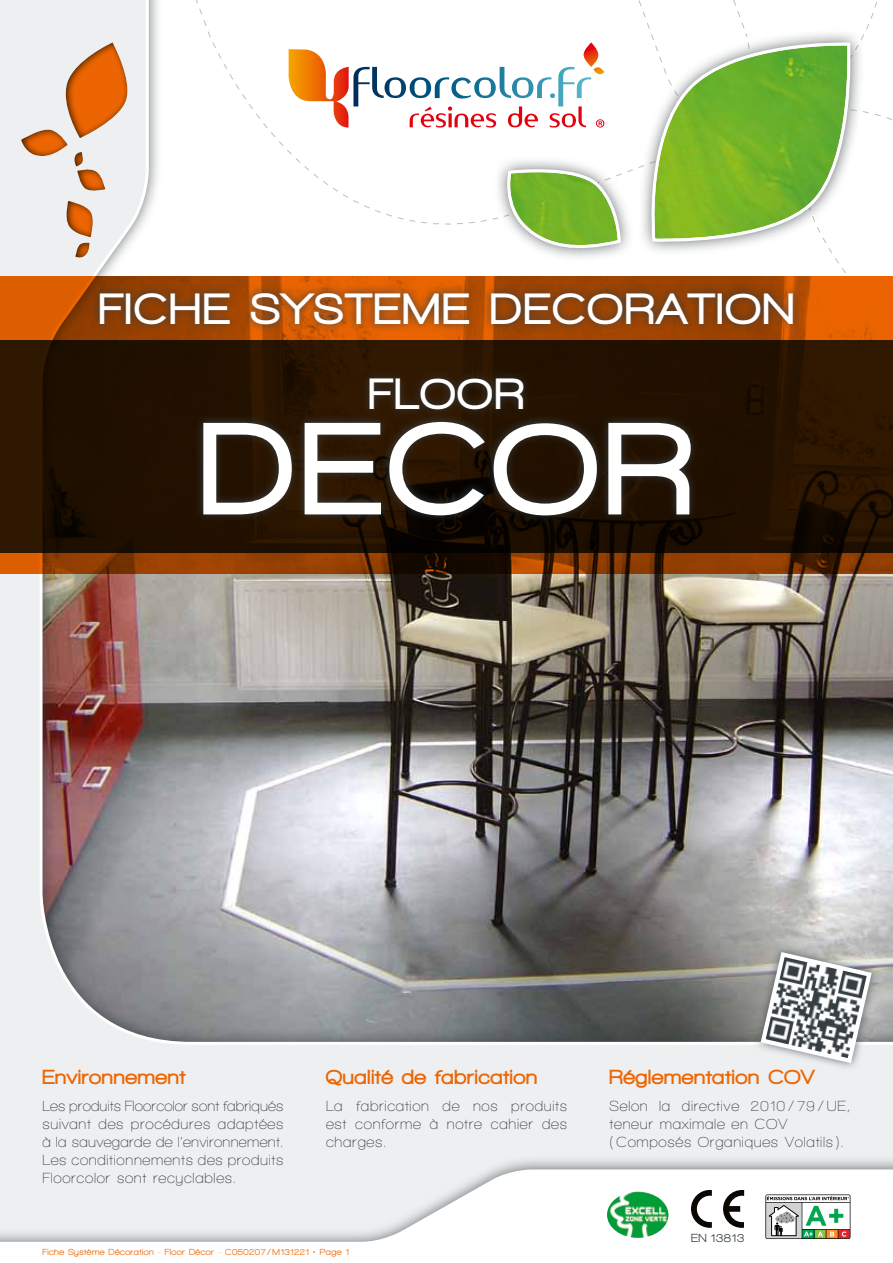
<style>
.page{position:relative;width:893px;height:1263px;background:#fff}
.page>*{position:absolute;margin:0;border:0;box-sizing:border-box;transform-origin:0 0}
.t1{font:900 135px "Walkway";color:#fff}
.t2{font:900 45px "Walkway";letter-spacing:.07em;color:#fff}
.t3{font:900 21px "Walkway";letter-spacing:.045em;color:#ec6502}
.t4{font:600 15px/18px "Walkway";letter-spacing:.045em;color:#363f43;text-align:justify}
.t5{font:800 12px "Walkway";letter-spacing:.05em;color:#363f43}
.t6{font:800 9px "Walkway";letter-spacing:.045em;color:#ec6502}
</style>
<div class="page">
<img style="left:0;top:0;width:893px;height:1155px">
<svg style="left:289px;top:0;width:482px;height:206px"></svg>
<div style="left:752px;top:943px;width:128px;height:128px;background:#363f43;opacity:.75"></div>
<svg style="left:761px;top:952px;width:111px;height:111px"></svg>
<img style="left:766px;top:957px;width:101px;height:101px">
<svg style="left:0;top:33px;width:201px;height:232px;fill:#eeeff0"></svg>
<div style="left:0;top:1155px;width:893px;height:108px;background:#363f43;opacity:.75"></div>
<svg style="left:0;top:1169px;width:893px;height:94px"></svg>
<svg style="left:0;top:276px;width:893px;height:298px"></svg>
<svg style="left:0;top:340px;width:893px;height:213px;fill:#211000"></svg>
<svg style="left:194px;top:370px;width:506px;height:154px;fill:#291804"></svg>
<img style="left:607px;top:1191px;width:62px;height:47px">
<svg style="left:765px;top:1194px;width:85px;height:45px"></svg>
<svg style="left:723px;top:1190px;width:21px;height:38px"></svg>
<svg style="left:691px;top:1190px;width:21px;height:38px"></svg>
<svg style="left:91px;top:284px;width:711px;height:49px"></svg>
<div style="left:493px;top:28px;width:371px;height:234px;background:#363f43;opacity:.75"></div>
<svg style="left:503px;top:41px;width:355px;height:214px"></svg>
<h2 class="t2" style="left:99px;top:284px;width:459px">fiche systeme decor</h2>
<h2 class="t2" style="left:657px;top:284px;width:138px">ation</h2>
<h2 class="t2" style="left:369px;top:370px;width:88px">floor</h2>
<h1 class="t1" style="left:201px;top:396px;width:199px">decor</h1>
<h3 class="t3" style="left:43px;top:1066px;width:145px">Environnement</h3>
<p class="t4" style="left:43px;top:1096px;width:242px">Les produits Floorcolor sont fabriqués suivant des procédures adaptées à la sauvegarde de l’environnement.<br>Les conditionnements des produits Floorcolor sont recyclables.</p>
<h3 class="t3" style="left:326px;top:1066px;width:213px">Qualité de fabrication</h3>
<p class="t4" style="left:326px;top:1096px;width:242px">La fabrication de nos produits est conforme à notre cahier des charges.</p>
<p class="t6" style="left:43px;top:1247px;width:308px">Fiche Système Décoration - Floor Décor - C050207 / M131221 • Page 1</p>
<h3 class="t3" style="left:609px;top:1066px;width:206px">Réglementation COV</h3>
<p class="t4" style="left:609px;top:1096px;width:242px;text-align:left">Selon la directive 2010 / 79 / UE, teneur maximale en COV<br>( Composés Organiques Volatils ).</p>
<p class="t5" style="left:691px;top:1231px;width:55px">EN 13813</p>
</div>
